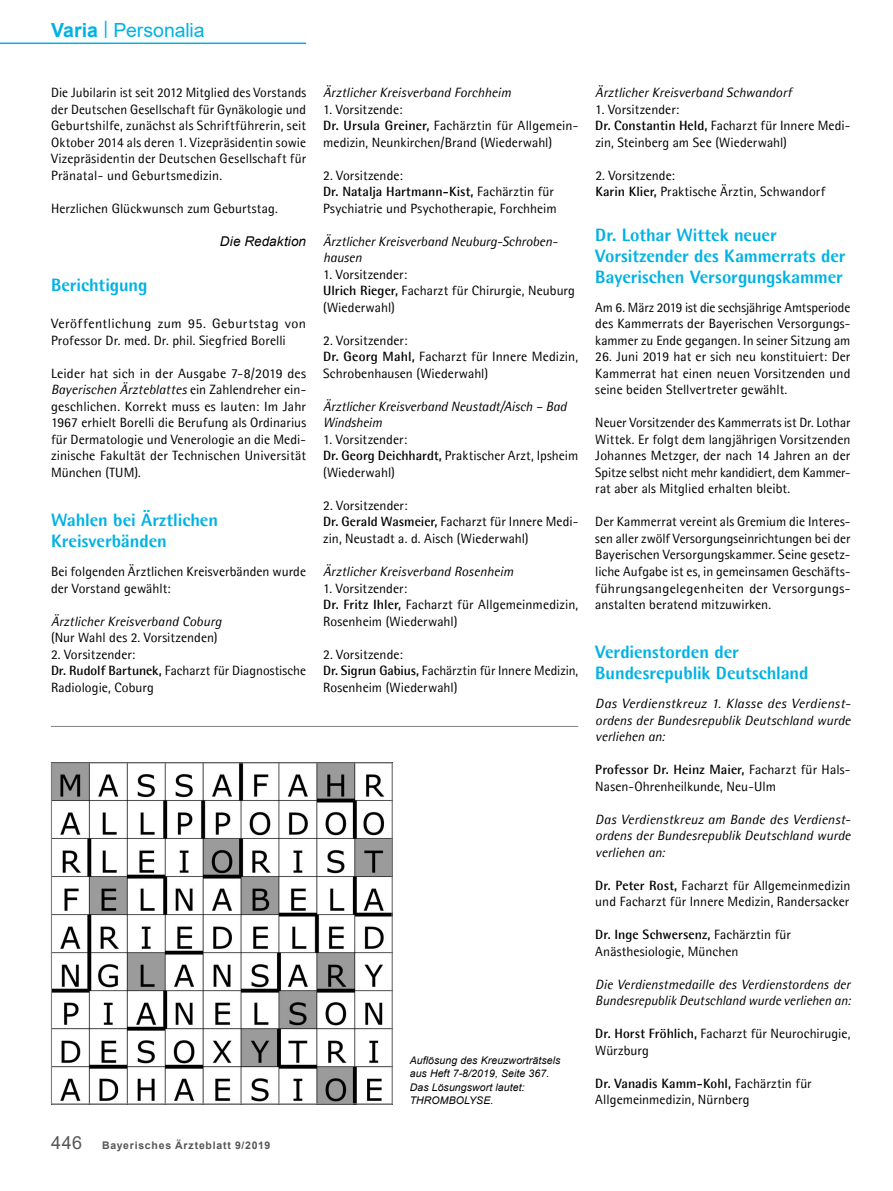
<style>
.page{position:relative;width:893px;height:1191px;background:#fff}
.page>*{position:absolute;margin:0;border:0;box-sizing:border-box;transform-origin:0 0}
.t1{font:19.5px "Arial";letter-spacing:-.005em;color:#00b2e4}
.t2{font:800 18px/21px "Agfa Rotis Semisans";letter-spacing:-.005em;color:#00b2e4}
.t3{font:13.5px/16.5px "Agfa Rotis Semisans";letter-spacing:.005em;color:#000}
.t4{font:italic 13.5px/16.5px "Agfa Rotis Semisans";color:#000}
.t5{font:13.5px/16.5px "Agfa Rotis Semisans";letter-spacing:.025em;color:#000}
.t6{font:italic 13.5px "Arial";letter-spacing:.005em;color:#000}
.t7{font:italic 10.5px/13.5px "Arial";letter-spacing:.01em;color:#000}
.t8{font:700 10.5px "Arial";letter-spacing:.07em;color:#565655}
.s1{font-weight:700}
.s2{font-style:italic}
.s3{font-weight:400;font-size:18px}
</style>
<div class="page">
<hr style="left:0;top:43px;width:306px;height:1px;background:#00b2e4">
<img style="left:53px;top:764px;width:337px;height:338px">
<div style="left:51px;top:762px;width:341px;height:342px;border:1px solid #868585"></div>
<hr style="left:51px;top:726px;width:527px;height:1px;background:#868585">
<h1 class="t1" style="left:51px;top:16px;width:155px"><span class="s1">Varia</span> <sup>|</sup> Personalia</h1>
<p class="t3" style="left:51px;top:84px;width:257px;text-align:justify">Die Jubilarin ist seit 2012 Mitglied des Vorstands der Deutschen Gesellschaft für Gynäkologie und Geburtshilfe, zunächst als Schriftführerin, seit Oktober 2014 als deren 1. Vizepräsidentin sowie Vizepräsidentin der Deutschen Gesellschaft für Pränatal- und Geburtsmedizin.</p>
<p class="t3" style="left:51px;top:200px;width:228px">Herzlichen Glückwunsch zum Geburtstag.</p>
<p class="t6" style="left:220px;top:232px;width:88px">Die Redaktion</p>
<h2 class="t2" style="left:51px;top:274px;width:98px">Berichtigung</h2>
<p class="t5" style="left:51px;top:315px;width:257px">Veröffentlichung zum 95. Geburtstag von<br>Professor Dr. med. Dr. phil. Siegfried Borelli</p>
<p class="t3" style="left:51px;top:365px;width:257px;text-align:justify">Leider hat sich in der Ausgabe 7-8/2019 des <span class="s2">Bayerischen Ärzteblattes</span> ein Zahlendreher ein&shy;geschlichen. Korrekt muss es lauten: Im Jahr 1967 erhielt Borelli die Berufung als Ordinarius für Dermatologie und Venerologie an die Medi&shy;zinische Fakultät der Technischen Universität München (TUM).</p>
<h2 class="t2" style="left:51px;top:508px;width:169px">Wahlen bei Ärztlichen<br>Kreisverbänden</h2>
<p class="t3" style="left:51px;top:563px;width:257px">Bei folgenden Ärztlichen Kreisverbänden wurde der Vorstand gewählt:</p>
<p class="t4" style="left:51px;top:612px;width:172px">Ärztlicher Kreisverband Coburg</p>
<p class="t3" style="left:51px;top:629px;width:168px">(Nur Wahl des 2. Vorsitzenden)</p>
<p class="t3" style="left:51px;top:645px;width:257px">2. Vorsitzender:<br><span class="s1">Dr. Rudolf Bartunek,</span> Facharzt für Diagnostische<br>Radiologie, Coburg</p>
<p class="t4" style="left:323px;top:84px;width:189px">Ärztlicher Kreisverband Forchheim</p>
<p class="t3" style="left:323px;top:101px;width:255px">1. Vorsitzende:<br><span class="s1">Dr. Ursula Greiner,</span> Fachärztin für Allgemein&shy;medizin, Neunkirchen/Brand (Wiederwahl)</p>
<p class="t3" style="left:323px;top:167px;width:235px">2. Vorsitzende:<br><span class="s1">Dr. Natalja Hartmann-Kist,</span> Fachärztin für<br>Psychiatrie und Psychotherapie, Forchheim</p>
<p class="t4" style="left:323px;top:233px;width:235px">Ärztlicher Kreisverband Neuburg-Schroben&shy;hausen</p>
<p class="t3" style="left:323px;top:266px;width:253px">1. Vorsitzender:<br><span class="s1">Ulrich Rieger,</span> Facharzt für Chirurgie, Neuburg (Wiederwahl)</p>
<p class="t3" style="left:323px;top:332px;width:257px">2. Vorsitzender:<br><span class="s1">Dr. Georg Mahl,</span> Facharzt für Innere Medizin,<br>Schrobenhausen (Wiederwahl)</p>
<p class="t4" style="left:323px;top:398px;width:245px">Ärztlicher Kreisverband Neustadt/Aisch – Bad<br>Windsheim</p>
<p class="t3" style="left:323px;top:431px;width:257px">1. Vorsitzender:<br><span class="s1">Dr. Georg Deichhardt,</span> Praktischer Arzt, Ipsheim (Wiederwahl)</p>
<p class="t3" style="left:323px;top:497px;width:257px">2. Vorsitzender:<br><span class="s1">Dr. Gerald Wasmeier,</span> Facharzt für Innere Medi&shy;zin, Neustadt a. d. Aisch (Wiederwahl)</p>
<p class="t4" style="left:323px;top:563px;width:192px">Ärztlicher Kreisverband Rosenheim</p>
<p class="t3" style="left:323px;top:579px;width:257px">1. Vorsitzender:<br><span class="s1">Dr. Fritz Ihler,</span> Facharzt für Allgemeinmedizin,<br>Rosenheim (Wiederwahl)</p>
<p class="t3" style="left:323px;top:645px;width:257px">2. Vorsitzende:<br><span class="s1">Dr. Sigrun Gabius,</span> Fachärztin für Innere Medizin,<br>Rosenheim (Wiederwahl)</p>
<p class="t8" style="left:51px;top:1137px;width:221px"><span class="s3">446</span> Bayerisches Ärzteblatt 9/2019</p>
<p class="t7" style="left:410px;top:1053px;width:152px">Auflösung des Kreuzworträtsels aus Heft 7-8/2019, Seite 367.<br>Das Lösungswort lautet:<br>THROMBOLYSE.</p>
<p class="t4" style="left:595px;top:84px;width:198px">Ärztlicher Kreisverband Schwandorf</p>
<p class="t3" style="left:595px;top:101px;width:257px">1. Vorsitzender:<br><span class="s1">Dr. Constantin Held,</span> Facharzt für Innere Medi&shy;zin, Steinberg am See (Wiederwahl)</p>
<p class="t3" style="left:595px;top:167px;width:232px">2. Vorsitzende:<br><span class="s1">Karin Klier,</span> Praktische Ärztin, Schwandorf</p>
<h2 class="t2" style="left:595px;top:224px;width:252px">Dr. Lothar Wittek neuer<br>Vorsitzender des Kammerrats der<br>Bayerischen Versorgungskammer</h2>
<p class="t3" style="left:595px;top:299px;width:257px;text-align:justify">Am 6. März 2019 ist die sechsjährige Amtsperiode des Kammerrats der Bayerischen Versorgungs&shy;kammer zu Ende gegangen. In seiner Sitzung am</p>
<p class="t3" style="left:595px;top:348px;width:257px;text-align:justify">26. Juni 2019 hat er sich neu konstituiert: Der Kammerrat hat einen neuen Vorsitzenden und seine beiden Stellvertreter gewählt.</p>
<p class="t3" style="left:595px;top:414px;width:257px;text-align:justify">Neuer Vorsitzender des Kammerrats ist Dr. Lothar Wittek. Er folgt dem langjährigen Vorsitzenden Johannes Metzger, der nach 14 Jahren an der Spitze selbst nicht mehr kandidiert, dem Kammer&shy;rat aber als Mitglied erhalten bleibt.</p>
<p class="t3" style="left:595px;top:513px;width:257px;text-align:justify">Der Kammerrat vereint als Gremium die Interes&shy;sen aller zwölf Versorgungseinrichtungen bei der Bayerischen Versorgungskammer. Seine gesetz&shy;liche Aufgabe ist es, in gemeinsamen Geschäfts&shy;führungsangelegenheiten der Versorgungs&shy;anstalten beratend mitzuwirken.</p>
<h2 class="t2" style="left:595px;top:640px;width:215px">Verdienstorden der<br>Bundesrepublik Deutschland</h2>
<p class="t4" style="left:595px;top:695px;width:257px;text-align:justify">Das Verdienstkreuz 1. Klasse des Verdienst&shy;ordens der Bundesrepublik Deutschland wurde verliehen an:</p>
<p class="t3" style="left:595px;top:761px;width:257px"><span class="s1">Professor Dr. Heinz Maier,</span> Facharzt für Hals-<br>Nasen-Ohrenheilkunde, Neu-Ulm</p>
<p class="t4" style="left:595px;top:810px;width:257px;text-align:justify">Das Verdienstkreuz am Bande des Verdienst&shy;ordens der Bundesrepublik Deutschland wurde verliehen an:</p>
<p class="t3" style="left:595px;top:876px;width:257px"><span class="s1">Dr. Peter Rost,</span> Facharzt für Allgemeinmedizin und Facharzt für Innere Medizin, Randersacker</p>
<p class="t3" style="left:595px;top:926px;width:197px"><span class="s1">Dr. Inge Schwersenz,</span> Fachärztin für<br>Anästhesiologie, München</p>
<p class="t4" style="left:595px;top:975px;width:257px">Die Verdienstmedaille des Verdienstordens der<br>Bundesrepublik Deutschland wurde verliehen an:</p>
<p class="t3" style="left:595px;top:1025px;width:257px"><span class="s1">Dr. Horst Fröhlich,</span> Facharzt für Neurochirugie,<br>Würzburg</p>
<p class="t3" style="left:595px;top:1074px;width:218px"><span class="s1">Dr. Vanadis Kamm-Kohl,</span> Fachärztin für<br>Allgemeinmedizin, Nürnberg</p>
</div>
